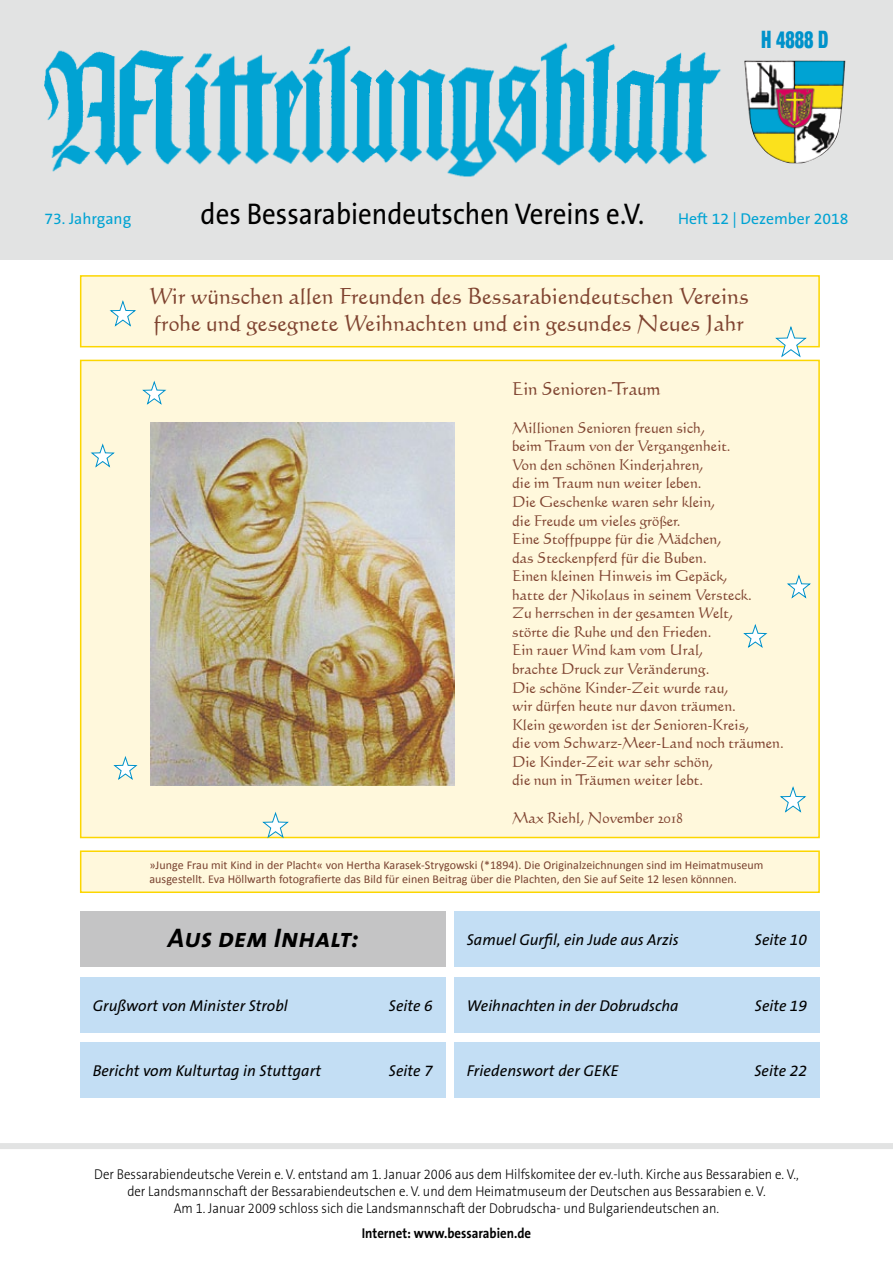
<style>
.page{position:relative;width:893px;height:1263px;background:#fff}
.page>*{position:absolute;margin:0;border:0;box-sizing:border-box;transform-origin:0 0}
.t1{font:30px "The Sans B5 Plain";color:#000;scale:.9 1}
.t2{font:italic 27px "The Sans Bold Caps";color:#000}
.t3{font:900 condensed 24px "Helvetica Neue";color:#0092ca;scale:.75 1}
.t4{font:22.35px/27.6px "Calligraphic 421 BT Roman B";color:#7f4330}
.t5{font:17.85px "Calligraphic 421 BT Roman B";color:#7f4330}
.t6{font:italic 15.75px "The Sans B5 Plain";letter-spacing:.005em;color:#000}
.t7{font:15.75px "The Sans B5 Plain";color:#00a3d3}
.t8{font:14.85px/18.6px "Calligraphic 421 BT Roman B";letter-spacing:-.005em;color:#7f4330}
.t9{font:300 14.25px/17.1px "The Sans B3";color:#000;text-align:center;scale:.9 1}
.t10{font:700 14.25px "The Sans B7";color:#000;scale:.9 1}
.t11{font:12px/13.5px "Calibri";letter-spacing:.005em;color:#78412f}
.t12{font:11.85px/14.7px "Calibri";letter-spacing:-.005em;color:#7f4330}
.s1{font-size:15.75px;color:#00a3d3}
</style>
<div class="page">
<div style="left:80px;top:275px;width:740px;height:72px;background:#fff8dc;border:2px solid #fcd600"></div>
<div style="left:80px;top:360px;width:740px;height:478px;background:#fff8dc;border:2px solid #fcd600"></div>
<div style="left:0;top:0;width:893px;height:260px;background:#e2e3e3"></div>
<img style="left:44px;top:42px;width:677px;height:135px">
<img style="left:744px;top:60px;width:101px;height:103px">
<div style="left:0;top:1143px;width:893px;height:6px;background:#e2e3e3"></div>
<div style="left:80px;top:911px;width:366px;height:55px;background:#c4c4c5"></div>
<div style="left:454px;top:911px;width:366px;height:55px;background:#c3def4"></div>
<div style="left:80px;top:1043px;width:366px;height:55px;background:#c3def4"></div>
<div style="left:80px;top:977px;width:366px;height:55px;background:#c3def4"></div>
<div style="left:454px;top:977px;width:366px;height:55px;background:#c3def4"></div>
<div style="left:454px;top:1043px;width:366px;height:55px;background:#c3def4"></div>
<img style="left:151px;top:423px;width:303px;height:363px">
<svg style="left:109px;top:301px;width:27px;height:26px"></svg>
<svg style="left:142px;top:381px;width:24px;height:24px"></svg>
<svg style="left:90px;top:444px;width:25px;height:24px"></svg>
<svg style="left:262px;top:812px;width:27px;height:26px"></svg>
<svg style="left:113px;top:757px;width:25px;height:23px"></svg>
<svg style="left:780px;top:787px;width:27px;height:26px"></svg>
<svg style="left:743px;top:625px;width:24px;height:23px"></svg>
<svg style="left:787px;top:575px;width:24px;height:24px"></svg>
<svg style="left:774px;top:326px;width:33px;height:32px"></svg>
<div style="left:80px;top:850px;width:740px;height:43px;background:#fff8dc;border:2px solid #fcd600"></div>
<h3 class="t3" style="left:761px;top:24px;width:91px">H 4888 D</h3>
<p class="t7" style="left:45px;top:211px;width:88px">73. Jahrgang</p>
<h1 class="t1" style="left:201px;top:198px;width:721px">des Bessarabiendeutschen Vereins e.V. <span class="s1">Heft 12 | Dezember 2018</span></h1>
<h3 class="t4" style="left:149px;top:283px;width:601px">Wir wünschen allen Freunden des Bessarabiendeutschen Vereins frohe und gesegnete Weihnachten und ein gesundes Neues Jahr</h3>
<p class="t5" style="left:512px;top:381px;width:150px">Ein Senioren-Traum</p>
<p class="t8" style="left:512px;top:419px;width:273px">Millionen Senioren freuen sich,<br>beim Traum von der Vergangenheit.<br>Von den schönen Kinderjahren,<br>die im Traum nun weiter leben.<br>Die Geschenke waren sehr klein,<br>die Freude um vieles größer.<br>Eine Stoffpuppe für die Mädchen,<br>das Steckenpferd für die Buben.<br>Einen kleinen Hinweis im Gepäck,<br>hatte der Nikolaus in seinem Versteck.<br>Zu herrschen in der gesamten Welt,<br>störte die Ruhe und den Frieden.<br>Ein rauer Wind kam vom Ural,<br>brachte Druck zur Veränderung.<br>Die schöne Kinder-Zeit wurde rau,<br>wir dürfen heute nur davon träumen.<br>Klein geworden ist der Senioren-Kreis,<br>die vom Schwarz-Meer-Land noch träumen.<br>Die Kinder-Zeit war sehr schön,<br>die nun in Träumen weiter lebt.</p>
<p class="t8" style="left:512px;top:809px;width:172px">Max Riehl, November 2018</p>
<p class="t11" style="left:149px;top:858px;width:615px">»Junge Frau mit Kind in der Placht« von Hertha Karasek-Strygowski (*1894). Die Originalzeichnungen sind im Heimatmuseum ausgestellt. Eva Höllwarth fotografierte das Bild für einen Beitrag über die Plachten, den Sie auf Seite 12 lesen könnnen.</p>
<p class="t12" style="left:150px;top:861px;width:602px">»Junge Frau mit Kind in der Placht« von Hertha Karasek-Strygowski (*1894). Die Originalzeichnungen sind im Heimatmuseum ausgestellt. Eva Höllwarth fotografierte das Bild für einen Beitrag über die Plachten, den Sie auf Seite 12 lesen könnnen.</p>
<h2 class="t2" style="left:168px;top:915px;width:192px">Aus dem Inhalt:</h2>
<p class="t6" style="left:467px;top:931px;width:213px">Samuel Gurfil, ein Jude aus Arzis</p>
<p class="t6" style="left:755px;top:931px;width:54px">Seite 10</p>
<p class="t6" style="left:93px;top:997px;width:197px">Grußwort von Minister Strobl</p>
<p class="t6" style="left:389px;top:997px;width:46px">Seite 6</p>
<p class="t6" style="left:467px;top:997px;width:213px">Weihnachten in der Dobrudscha</p>
<p class="t6" style="left:755px;top:997px;width:54px">Seite 19</p>
<p class="t6" style="left:93px;top:1063px;width:230px">Bericht vom Kulturtag in Stuttgart</p>
<p class="t6" style="left:389px;top:1063px;width:46px">Seite 7</p>
<p class="t6" style="left:467px;top:1063px;width:153px">Friedenswort der GEKE</p>
<p class="t6" style="left:754px;top:1063px;width:54px">Seite 22</p>
<p class="t9" style="left:94px;top:1166px;width:784px">Der Bessarabiendeutsche Verein e. V. entstand am 1. Januar 2006 aus dem Hilfskomitee der ev.-luth. Kirche aus Bessarabien e. V., der Landsmannschaft der Bessarabiendeutschen e. V. und dem Heimatmuseum der Deutschen aus Bessarabien e. V.<br>Am 1. Januar 2009 schloss sich die Landsmannschaft der Dobrudscha- und Bulgariendeutschen an.</p>
<p class="t10" style="left:362px;top:1225px;width:190px">Internet: www.bessarabien.de</p>
</div>
